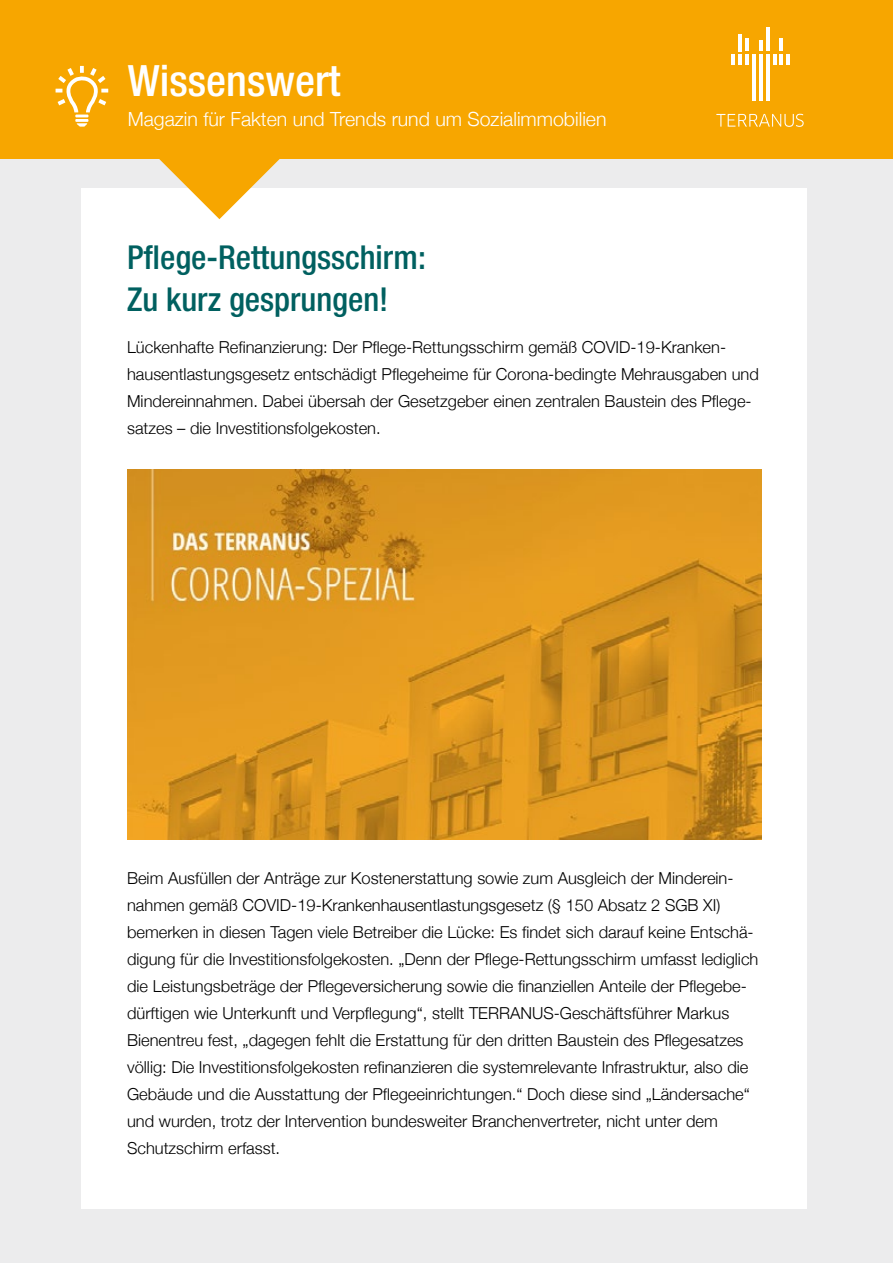
<style>
.page{position:relative;width:893px;height:1263px;background:#fff}
.page>*{position:absolute;margin:0;border:0;box-sizing:border-box;transform-origin:0 0}
.t1{font:500 condensed 43.2px "Helvetica Neue LT Std";color:#fff}
.t2{font:500 condensed 33px/42px "Helvetica Neue LT Std";color:#006060}
.t3{font:300 19.5px "Helvetica Neue";color:#fff}
.t4{font:300 16.5px/27px "Helvetica Neue";color:#000}
</style>
<div class="page">
<div style="left:0;top:145px;width:893px;height:1118px;background:#ececed"></div>
<div style="left:82px;top:189px;width:725px;height:1020px;background:#fff"></div>
<div style="left:0;top:0;width:893px;height:158px;background:#f7a600"></div>
<svg style="left:159px;top:158px;width:121px;height:61px"></svg>
<svg style="left:56px;top:66px;width:52px;height:61px"></svg>
<img style="left:127px;top:470px;width:634px;height:369px">
<hr style="left:738px;top:55px;width:4px;height:10px;background:#fff">
<hr style="left:766px;top:27px;width:3px;height:24px;background:#fff">
<svg style="left:759px;top:41px;width:3px;height:10px"></svg>
<hr style="left:738px;top:34px;width:4px;height:17px;background:#fff">
<hr style="left:731px;top:55px;width:4px;height:10px;background:#fff">
<hr style="left:766px;top:55px;width:3px;height:46px;background:#fff">
<hr style="left:759px;top:55px;width:3px;height:46px;background:#fff">
<hr style="left:752px;top:55px;width:3px;height:46px;background:#fff">
<svg style="left:745px;top:39px;width:3px;height:26px"></svg>
<svg style="left:773px;top:39px;width:17px;height:26px"></svg>
<svg style="left:716px;top:114px;width:88px;height:13px"></svg>
<h1 class="t1" style="left:128px;top:55px;width:214px">Wissenswert</h1>
<p class="t3" style="left:128px;top:104px;width:480px">Magazin für Fakten und Trends rund um Sozialimmobilien</p>
<h2 class="t2" style="left:127px;top:236px;width:300px">Pflege-Rettungsschirm:<br>Zu kurz gesprungen!</h2>
<p class="t4" style="left:127px;top:332px;width:633px">Lückenhafte Refinanzierung: Der Pflege-Rettungsschirm gemäß COVID-19-Kranken&shy;hausentlastungsgesetz entschädigt Pflegeheime für Corona-bedingte Mehrausgaben und Mindereinnahmen. Dabei übersah der Gesetzgeber einen zentralen Baustein des Pflege&shy;satzes – die Investitionsfolgekosten.</p>
<p class="t4" style="left:127px;top:863px;width:633px">Beim Ausfüllen der Anträge zur Kostenerstattung sowie zum Ausgleich der Minderein&shy;nahmen gemäß COVID-19-Krankenhausentlastungsgesetz (§ 150 Absatz 2 SGB XI) bemerken in diesen Tagen viele Betreiber die Lücke: Es findet sich darauf keine Entschä&shy;digung für die Investitionsfolgekosten. „Denn der Pflege-Rettungsschirm umfasst lediglich die Leistungsbeträge der Pflegeversicherung sowie die finanziellen Anteile der Pflegebe&shy;dürftigen wie Unterkunft und Verpflegung“, stellt TERRANUS-Geschäftsführer Markus Bienentreu fest, „dagegen fehlt die Erstattung für den dritten Baustein des Pflegesatzes völlig: Die Investitionsfolgekosten refinanzieren die systemrelevante Infrastruktur, also die Gebäude und die Ausstattung der Pflegeeinrichtungen.“ Doch diese sind „Ländersache“ und wurden, trotz der Intervention bundesweiter Branchenvertreter, nicht unter dem Schutzschirm erfasst.</p>
</div>
